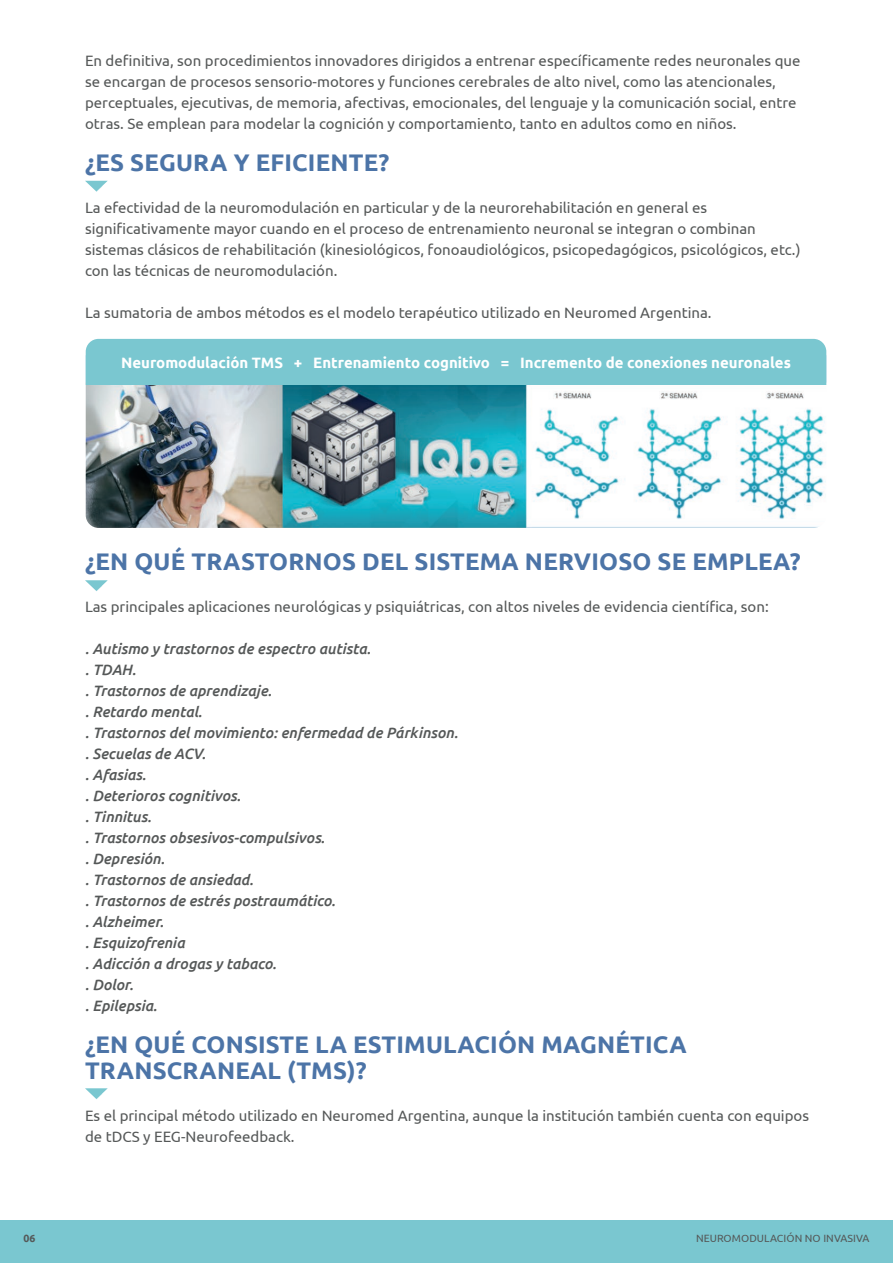
<style>
.page{position:relative;width:893px;height:1263px;background:#fff}
.page>*{position:absolute;margin:0;border:0;box-sizing:border-box;transform-origin:0 0}
.t1{font:700 24px/26.2px "Ubuntu";letter-spacing:.01em;color:#4c74a7}
.t2{font:15px/21px "Ubuntu";color:#555858}
.t3{font:italic 500 15px/21px "Ubuntu";color:#555858}
.t4{font:700 15px "Ubuntu";color:#fff}
.t5{font:10.5px "Ubuntu";letter-spacing:.01em;color:#555858}
.t6{font:700 10.5px "Ubuntu";color:#555858}
</style>
<div class="page">
<div style="left:0;top:1221px;width:893px;height:42px;background:#7ac7d0"></div>
<svg style="left:85px;top:181px;width:23px;height:11px"></svg>
<svg style="left:85px;top:580px;width:23px;height:11px"></svg>
<svg style="left:85px;top:1088px;width:23px;height:11px"></svg>
<img style="left:86px;top:385px;width:740px;height:143px">
<div style="left:86px;top:339px;width:740px;height:46px;background:#7ac7d0"></div>
<p class="t2" style="left:85px;top:50px;width:717px">En definitiva, son procedimientos innovadores dirigidos a entrenar específicamente redes neuronales que se encargan de procesos sensorio-motores y funciones cerebrales de alto nivel, como las atencionales, perceptuales, ejecutivas, de memoria, afectivas, emocionales, del lenguaje y la comunicación social, entre otras. Se emplean para modelar la cognición y comportamiento, tanto en adultos como en niños.</p>
<h1 class="t1" style="left:85px;top:149px;width:306px">¿ES SEGURA Y EFICIENTE?</h1>
<p class="t2" style="left:85px;top:197px;width:717px">La efectividad de la neuromodulación en particular y de la neurorehabilitación en general es significativamente mayor cuando en el proceso de entrenamiento neuronal se integran o combinan sistemas clásicos de rehabilitación (kinesiológicos, fonoaudiológicos, psicopedagógicos, psicológicos, etc.) con las técnicas de neuromodulación.</p>
<p class="t2" style="left:85px;top:302px;width:628px">La sumatoria de ambos métodos es el modelo terapéutico utilizado en Neuromed Argentina.</p>
<p class="t4" style="left:121px;top:353px;width:671px">Neuromodulación TMS + Entrenamiento cognitivo = Incremento de conexiones neuronales</p>
<p class="t6" style="left:23px;top:1232px;width:14px">06</p>
<h1 class="t1" style="left:85px;top:548px;width:717px">¿EN QUÉ TRASTORNOS DEL SISTEMA NERVIOSO SE EMPLEA?</h1>
<p class="t2" style="left:85px;top:596px;width:685px">Las principales aplicaciones neurológicas y psiquiátricas, con altos niveles de evidencia científica, son:</p>
<p class="t3" style="left:85px;top:638px;width:374px">. Autismo y trastornos de espectro autista.<br>. TDAH.<br>. Trastornos de aprendizaje.<br>. Retardo mental.<br>. Trastornos del movimiento: enfermedad de Párkinson. . Secuelas de ACV.<br>. Afasias.<br>. Deterioros cognitivos.<br>. Tinnitus.<br>. Trastornos obsesivos-compulsivos.<br>. Depresión.<br>. Trastornos de ansiedad.<br>. Trastornos de estrés postraumático.<br>. Alzheimer.<br>. Esquizofrenia<br>. Adicción a drogas y tabaco.<br>. Dolor.<br>. Epilepsia.</p>
<h1 class="t1" style="left:85px;top:1031px;width:603px">¿EN QUÉ CONSISTE LA ESTIMULACIÓN MAGNÉTICA<br>TRANSCRANEAL (TMS)?</h1>
<p class="t2" style="left:85px;top:1105px;width:726px">Es el principal método utilizado en Neuromed Argentina, aunque la institución también cuenta con equipos de tDCS y EEG-Neurofeedback.</p>
<p class="t5" style="left:696px;top:1232px;width:175px">NEUROMODULACIÓN NO INVASIVA</p>
</div>
